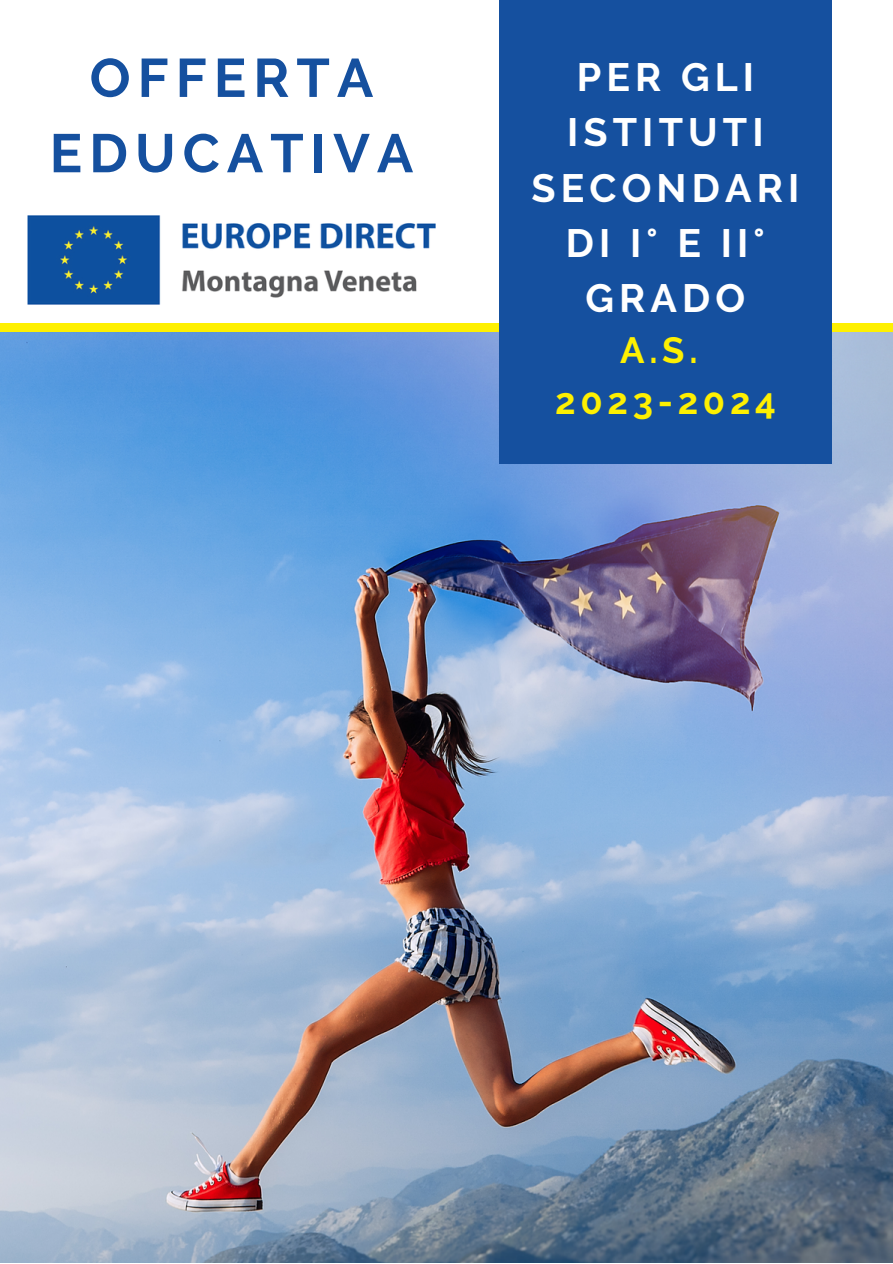
<style>
.page{position:relative;width:893px;height:1264px;background:#fff}
.page>*{position:absolute;margin:0;border:0;box-sizing:border-box;transform-origin:0 0}
.t1{font:700 54.15px/75.3px "Raleway";letter-spacing:.13em;color:#15509f;text-align:center}
.t2{font:700 39.45px/55.1px "Raleway";letter-spacing:.13em;color:#fff;text-align:center}
.t3{font:700 36.45px "Raleway";letter-spacing:.13em;color:#fef001}
</style>
<div class="page">
<div style="left:0;top:324px;width:892px;height:17px;background:#fef001"></div>
<img style="left:0;top:332px;width:892px;height:930px">
<div style="left:499px;top:0;width:332px;height:463px;background:#15509f"></div>
<img style="left:27px;top:216px;width:408px;height:88px">
<p class="t1" style="left:50px;top:40px;width:365px">OFFERTA<br>EDUCATIVA</p>
<p class="t2" style="left:531px;top:50px;width:269px">PER GLI<br>ISTITUTI<br>SECONDARI<br>DI I° E II°<br>GRADO</p>
<p class="t3" style="left:620px;top:329px;width:79px">A.S.</p>
<p class="t3" style="left:555px;top:380px;width:222px">2023-2024</p>
</div>
